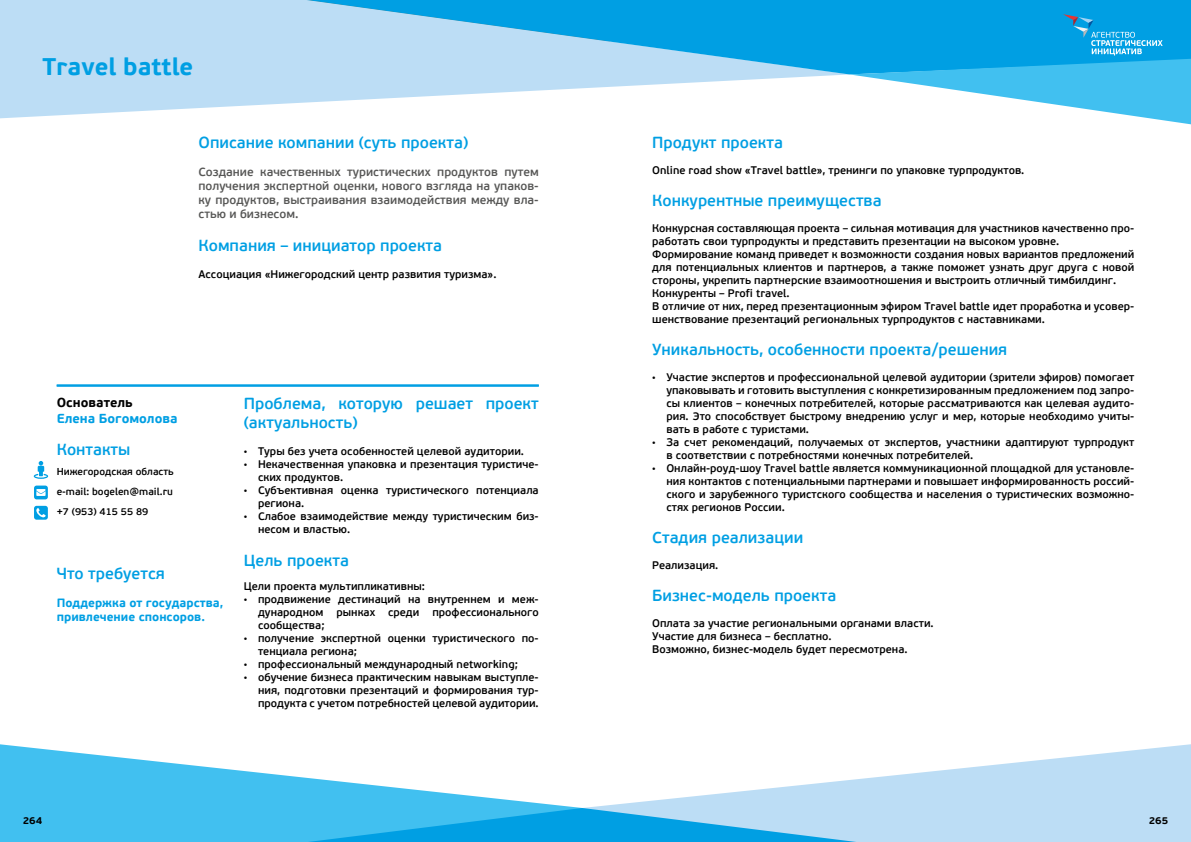
<style>
.page{position:relative;width:1191px;height:842px;background:#fff}
.page>*{position:absolute;margin:0;border:0;box-sizing:border-box;transform-origin:0 0}
.t1{font:700 24px "PF Beau Sans Pro";color:#009fe3}
.t2{font:600 16px/19px "PF Beau Sans Pro";color:#009fe3}
.t3{font:700 13px "PF Beau Sans Pro";color:#009fe3}
.t4{font:700 13px "PF Beau Sans Pro";color:#000}
.t5{font:600 12px/14px "PF Beau Sans Pro";color:#575756;text-align:justify}
.t6{font:700 12px/14px "PF Beau Sans Pro";color:#009fe3}
.t7{font:600 11px/13px "PF Beau Sans Pro";color:#000}
.t8{font:600 10px/20px "PF Beau Sans Pro";color:#000;text-align:justify}
.t9{font:700 10px "PF Beau Sans Pro";color:#000}
.s1{font-family:"Times New Roman";font-weight:400;font-size:10px}
</style>
<div class="page">
<svg style="left:0;top:744px;width:582px;height:98px;fill:#41c0f0"></svg>
<svg style="left:0;top:0;width:849px;height:119px;fill:#bcddf5"></svg>
<svg style="left:203px;top:0;width:988px;height:74px;background:#63bfec"></svg>
<svg style="left:583px;top:744px;width:608px;height:98px;fill:#bcddf5"></svg>
<svg style="left:194px;top:808px;width:776px;height:34px;background:#51bded"></svg>
<svg style="left:849px;top:14px;width:342px;height:111px"></svg>
<svg style="left:34px;top:506px;width:14px;height:14px"></svg>
<svg style="left:34px;top:486px;width:14px;height:13px"></svg>
<svg style="left:34px;top:461px;width:14px;height:18px"></svg>
<hr style="left:57px;top:385px;width:482px;height:2px;background:#009fe3">
<h1 class="t1" style="left:43px;top:51px;width:152px">Travel battle</h1>
<h2 class="t2" style="left:198px;top:133px;width:271px">Описание компании (суть проекта)</h2>
<p class="t5" style="left:198px;top:165px;width:342px">Создание качественных туристических продуктов путем получения экспертной оценки, нового взгляда на упаков&shy;ку продуктов, выстраивания взаимодействия между вла&shy;стью и бизнесом.</p>
<h2 class="t2" style="left:198px;top:236px;width:245px">Компания – инициатор проекта</h2>
<p class="t7" style="left:198px;top:268px;width:299px">Ассоциация «Нижегородский центр развития туризма».</p>
<p class="t4" style="left:57px;top:394px;width:78px">Основатель</p>
<p class="t3" style="left:57px;top:410px;width:122px">Елена Богомолова</p>
<h2 class="t2" style="left:57px;top:440px;width:75px">Контакты</h2>
<p class="t8" style="left:57px;top:461px;width:119px">Нижегородская область e-mail: bogelen@mail.ru +7 (953) 415 55 89</p>
<h2 class="t2" style="left:57px;top:564px;width:110px">Что требуется</h2>
<p class="t6" style="left:57px;top:596px;width:168px">Поддержка от государства, привлечение спонсоров.</p>
<h2 class="t2" style="left:244px;top:394px;width:296px">Проблема, которую решает проект (актуальность)</h2>
<p class="t7" style="left:244px;top:445px;width:282px"><span class="s1">•</span> Туры без учета особенностей целевой аудитории.</p>
<p class="t7" style="left:258px;top:458px;width:282px;text-indent:-14px"><span class="s1">•</span> Некачественная упаковка и презентация туристиче&shy;ских продуктов.</p>
<p class="t7" style="left:258px;top:484px;width:282px;text-indent:-14px"><span class="s1">•</span> Субъективная оценка туристического потенциала региона.</p>
<p class="t7" style="left:258px;top:510px;width:282px;text-indent:-14px"><span class="s1">•</span> Слабое взаимодействие между туристическим биз&shy;несом и властью.</p>
<h2 class="t2" style="left:244px;top:551px;width:107px">Цель проекта</h2>
<p class="t7" style="left:244px;top:580px;width:183px">Цели проекта мультипликативны:</p>
<p class="t7" style="left:258px;top:593px;width:282px;text-align:justify;text-indent:-14px"><span class="s1">•</span> продвижение дестинаций на внутреннем и меж&shy;дународном рынках среди профессионального сообщества;</p>
<p class="t7" style="left:258px;top:632px;width:282px;text-indent:-14px"><span class="s1">•</span> получение экспертной оценки туристического по&shy;тенциала региона;</p>
<p class="t7" style="left:244px;top:658px;width:275px"><span class="s1">•</span> профессиональный международный networking;</p>
<p class="t7" style="left:258px;top:671px;width:282px;text-align:justify;text-indent:-14px"><span class="s1">•</span> обучение бизнеса практическим навыкам выступле&shy;ния, подготовки презентаций и формирования тур&shy;продукта с учетом потребностей целевой аудитории.</p>
<h2 class="t2" style="left:652px;top:133px;width:132px">Продукт проекта</h2>
<p class="t7" style="left:652px;top:164px;width:374px">Online road show «Travel battle», тренинги по упаковке турпродуктов.</p>
<h2 class="t2" style="left:652px;top:191px;width:231px">Конкурентные преимущества</h2>
<p class="t7" style="left:652px;top:222px;width:483px">Конкурсная составляющая проекта – сильная мотивация для участников качественно про&shy;работать свои турпродукты и представить презентации на высоком уровне.<br>Формирование команд приведет к возможности создания новых вариантов предложений для потенциальных клиентов и партнеров, а также поможет узнать друг друга с новой стороны, укрепить партнерские взаимоотношения и выстроить отличный тимбилдинг.<br>Конкуренты – Рrofi travel.<br>В отличие от них, перед презентационным эфиром Travel battle идет проработка и усовер&shy;шенствование презентаций региональных турпродуктов с наставниками.</p>
<h2 class="t2" style="left:652px;top:340px;width:356px">Уникальность, особенности проекта/решения</h2>
<p class="t7" style="left:666px;top:371px;width:469px;text-align:justify;text-indent:-14px"><span class="s1">•</span> Участие экспертов и профессиональной целевой аудитории (зрители эфиров) помогает упаковывать и готовить выступления с конкретизированным предложением под запро&shy;сы клиентов – конечных потребителей, которые рассматриваются как целевая аудито&shy;рия. Это способствует быстрому внедрению услуг и мер, которые необходимо учиты&shy;вать в работе с туристами.</p>
<p class="t7" style="left:666px;top:436px;width:469px;text-indent:-14px"><span class="s1">•</span> За счет рекомендаций, получаемых от экспертов, участники адаптируют турпродукт в соответствии с потребностями конечных потребителей.</p>
<p class="t7" style="left:666px;top:462px;width:469px;text-align:justify;text-indent:-14px"><span class="s1">•</span> Онлайн-роуд-шоу Travel battle является коммуникационной площадкой для установле&shy;ния контактов с потенциальными партнерами и повышает информированность россий&shy;ского и зарубежного туристского сообщества и населения о туристических возможно&shy;стях регионов России.</p>
<h2 class="t2" style="left:652px;top:528px;width:153px">Стадия реализации</h2>
<p class="t7" style="left:652px;top:559px;width:68px">Реализация.</p>
<h2 class="t2" style="left:652px;top:586px;width:185px">Бизнес-модель проекта</h2>
<p class="t7" style="left:652px;top:617px;width:283px">Оплата за участие региональными органами власти.<br>Участие для бизнеса – бесплатно.<br>Возможно, бизнес-модель будет пересмотрена.</p>
<p class="t9" style="left:23px;top:814px;width:21px">264</p>
<p class="t9" style="left:1148px;top:814px;width:21px">265</p>
</div>
